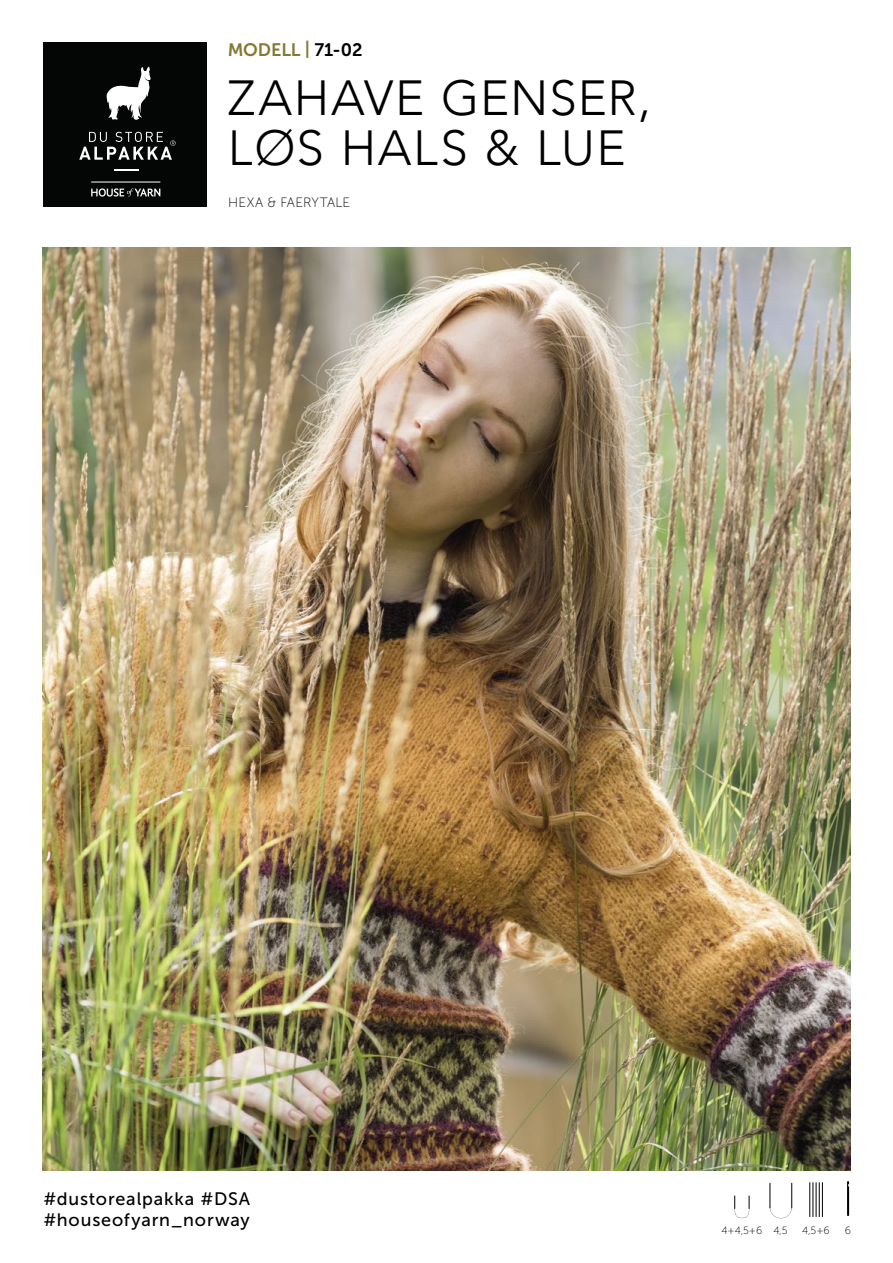
<style>
.page{position:relative;width:893px;height:1263px;background:#fff}
.page>*{position:absolute;margin:0;border:0;box-sizing:border-box;transform-origin:0 0}
.INNHOLD_-_Midtstilt{font:300 49.2px "Avenir";letter-spacing:.03em;color:#000}
.t1{font:18px/21px "Museo Sans 500";letter-spacing:.045em;color:#000}
.t2{font:18px "Museo Sans 700";letter-spacing:-.01em;color:#857934}
.INNHOLD_-_Midtstilt-2{font:13.5px "Museo Sans 100";letter-spacing:.015em;color:#000}
.t3{font:10.5px "Museo Sans 100";color:#000}
.s1{color:#000}
</style>
<div class="page">
<div style="left:43px;top:43px;width:164px;height:164px;background:#040505"></div>
<svg style="left:115px;top:169px;width:24px;height:1px"></svg>
<svg style="left:106px;top:67px;width:45px;height:53px"></svg>
<svg style="left:79px;top:132px;width:97px;height:28px"></svg>
<hr style="left:91px;top:182px;width:69px;height:1px;background:#fff">
<svg style="left:91px;top:188px;width:69px;height:9px"></svg>
<img style="left:43px;top:248px;width:807px;height:923px">
<hr style="left:809px;top:1182px;width:1px;height:35px;background:#000">
<hr style="left:812px;top:1182px;width:1px;height:35px;background:#000">
<hr style="left:816px;top:1182px;width:1px;height:35px;background:#000">
<hr style="left:819px;top:1182px;width:1px;height:35px;background:#000">
<hr style="left:822px;top:1182px;width:1px;height:35px;background:#000">
<svg style="left:769px;top:1183px;width:23px;height:35px"></svg>
<svg style="left:734px;top:1195px;width:16px;height:23px"></svg>
<svg style="left:847px;top:1181px;width:2px;height:35px"></svg>
<p class="t2" style="left:228px;top:40px;width:136px">MODELL | <span class="s1">71-02</span></p>
<p class="INNHOLD_-_Midtstilt" style="left:228px;top:69px;width:425px">ZAHAVE GENSER,</p>
<p class="INNHOLD_-_Midtstilt" style="left:228px;top:119px;width:400px">LØS HALS &amp; LUE</p>
<p class="INNHOLD_-_Midtstilt-2" style="left:228px;top:196px;width:124px">HEXA &amp; FAERYTALE</p>
<p class="t1" style="left:43px;top:1188px;width:208px">#dustorealpakka #DSA #houseofyarn_norway</p>
<p class="t3" style="left:721px;top:1225px;width:42px">4+4,5+6</p>
<p class="t3" style="left:773px;top:1225px;width:16px">4,5</p>
<p class="t3" style="left:802px;top:1225px;width:29px">4,5+6</p>
<p class="t3" style="left:845px;top:1225px;width:8px">6</p>
</div>
